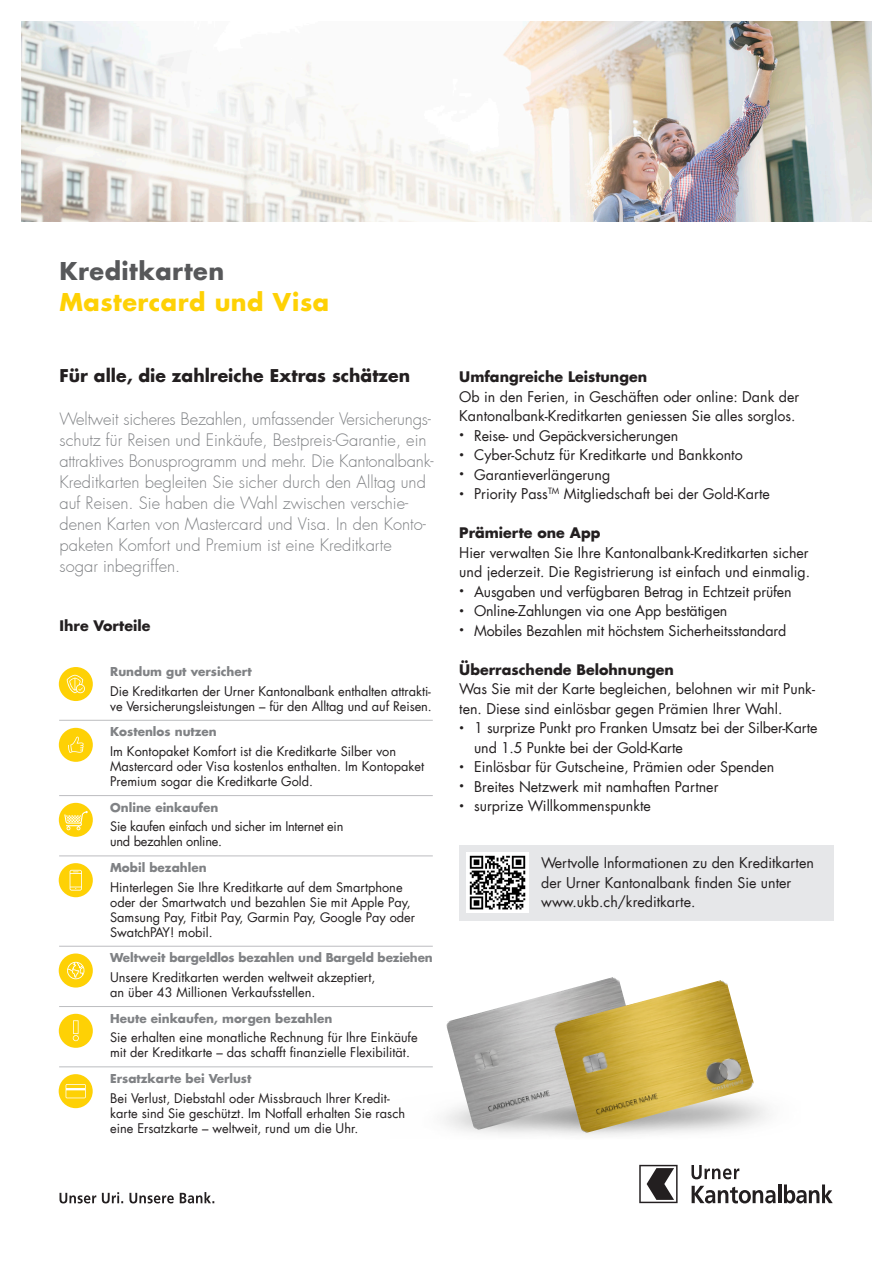
<style>
.page{position:relative;width:893px;height:1263px;background:#fff}
.page>*{position:absolute;margin:0;border:0;box-sizing:border-box;transform-origin:0 0}
.t1{font:700 24px "UKB Futura";letter-spacing:.02em;color:#fed105}
.t2{font:700 24px "UKB Futura";letter-spacing:.02em;color:#57585a}
.Untertitel{font:700 17.25px "UKB Futura";color:#231f20}
.t3{font:300 16.5px/21px "UKB Futura";color:#808285}
.Untertitel2{font:14.25px/19.5px "UKB Futura";color:#231f20}
.Aufzählung{font:14.25px/19.5px "UKB Futura";color:#231f20}
.Lauftext{font:14.25px/19.5px "UKB Futura";color:#231f20}
.Untertitel2-2{font:700 14.25px "UKB Futura";color:#231f20}
.Lauftext-2{font:12.75px/15px "UKB Futura";color:#231f20}
.Lauftext-3{font:12.75px/15px "UKB Futura";letter-spacing:-.02em;color:#231f20}
.Lauftext-4{font:700 12px "UKB Futura";color:#808285}
.s1{font-weight:700}
</style>
<div class="page">
<svg style="left:60px;top:1192px;width:154px;height:11px"></svg>
<svg style="left:692px;top:1186px;width:84px;height:17px"></svg>
<hr style="left:778px;top:1184px;width:3px;height:19px;background:#231f20">
<svg style="left:784px;top:1184px;width:49px;height:19px"></svg>
<svg style="left:691px;top:1170px;width:48px;height:9px"></svg>
<svg style="left:639px;top:1170px;width:39px;height:33px"></svg>
<img style="left:21px;top:21px;width:851px;height:200px">
<hr style="left:59px;top:720px;width:374px;height:1px;background:#bcbdc0">
<hr style="left:59px;top:795px;width:374px;height:1px;background:#bcbdc0">
<hr style="left:59px;top:856px;width:374px;height:1px;background:#bcbdc0">
<hr style="left:59px;top:946px;width:374px;height:1px;background:#bcbdc0">
<hr style="left:59px;top:1006px;width:374px;height:1px;background:#bcbdc0">
<hr style="left:59px;top:1066px;width:374px;height:1px;background:#bcbdc0">
<div style="left:59px;top:667px;width:34px;height:34px;background:#fed105;border-radius:50%"></div>
<svg style="left:67px;top:675px;width:18px;height:18px"></svg>
<div style="left:59px;top:728px;width:34px;height:34px;background:#fed105;border-radius:50%"></div>
<svg style="left:68px;top:737px;width:16px;height:16px"></svg>
<div style="left:59px;top:863px;width:34px;height:34px;background:#fed105;border-radius:50%"></div>
<svg style="left:70px;top:870px;width:12px;height:20px"></svg>
<div style="left:59px;top:953px;width:34px;height:34px;background:#fed105;border-radius:50%"></div>
<svg style="left:67px;top:962px;width:18px;height:17px"></svg>
<div style="left:59px;top:1014px;width:34px;height:34px;background:#fed105;border-radius:50%"></div>
<svg style="left:73px;top:1020px;width:6px;height:21px"></svg>
<div style="left:59px;top:1074px;width:34px;height:34px;background:#fed105;border-radius:50%"></div>
<svg style="left:66px;top:1084px;width:20px;height:14px"></svg>
<img style="left:498px;top:1103px;width:271px;height:67px">
<div style="left:59px;top:803px;width:34px;height:34px;background:#fed105;border-radius:50%"></div>
<svg style="left:64px;top:811px;width:24px;height:19px"></svg>
<img style="left:445px;top:977px;width:171px;height:154px">
<img style="left:553px;top:979px;width:202px;height:155px">
<div style="left:459px;top:845px;width:374px;height:76px;background:#e6e7e9"></div>
<img style="left:466px;top:852px;width:63px;height:61px">
<p class="t2" style="left:60px;top:254px;width:166px">Kreditkarten</p>
<p class="t1" style="left:60px;top:286px;width:271px">Mastercard und Visa</p>
<p class="Untertitel" style="left:60px;top:363px;width:352px">Für alle, die zahlreiche Extras schätzen</p>
<p class="t3" style="left:60px;top:409px;width:376px">Weltweit sicheres Bezahlen, umfassender Versicherungs&shy;schutz für Reisen und Einkäufe, Bestpreis-Garantie, ein attraktives Bonusprogramm und mehr. Die Kantonalbank-Kreditkarten begleiten Sie sicher durch den Alltag und auf Reisen. Sie haben die Wahl zwischen verschie&shy;denen Karten von Mastercard und Visa. In den Konto&shy;paketen Komfort und Premium ist eine Kreditkarte sogar inbegriffen.</p>
<p class="Untertitel2-2" style="left:60px;top:615px;width:92px">Ihre Vorteile</p>
<p class="Lauftext-4" style="left:110px;top:663px;width:143px">Rundum gut versichert</p>
<p class="Lauftext-2" style="left:110px;top:683px;width:323px">Die Kreditkarten der Urner Kantonalbank enthalten attrakti&shy;ve Versicherungsleistungen – für den Alltag und auf Reisen.</p>
<p class="Lauftext-4" style="left:110px;top:723px;width:108px">Kostenlos nutzen</p>
<p class="Lauftext-2" style="left:110px;top:744px;width:315px">Im Kontopaket Komfort ist die Kreditkarte Silber von<br>Mastercard oder Visa kostenlos enthalten. Im Kontopaket<br>Premium sogar die Kreditkarte Gold.</p>
<p class="Lauftext-4" style="left:110px;top:799px;width:110px">Online einkaufen</p>
<p class="Lauftext-3" style="left:110px;top:819px;width:235px">Sie kaufen einfach und sicher im Internet ein und bezahlen online.</p>
<p class="Lauftext-4" style="left:110px;top:859px;width:98px">Mobil bezahlen</p>
<p class="Lauftext-2" style="left:110px;top:879px;width:307px">Hinterlegen Sie Ihre Kreditkarte auf dem Smartphone oder der Smartwatch und bezahlen Sie mit Apple Pay, Samsung Pay, Fitbit Pay, Garmin Pay, Google Pay oder SwatchPAY! mobil.</p>
<p class="Lauftext-4" style="left:110px;top:949px;width:324px">Weltweit bargeldlos bezahlen und Bargeld beziehen</p>
<p class="Lauftext-2" style="left:110px;top:970px;width:267px">Unsere Kreditkarten werden weltweit akzeptiert, an über 43 Millionen Verkaufsstellen.</p>
<p class="Lauftext-4" style="left:110px;top:1010px;width:224px">Heute einkaufen, morgen bezahlen</p>
<p class="Lauftext-2" style="left:110px;top:1030px;width:309px">Sie erhalten eine monatliche Rechnung für Ihre Einkäufe mit der Kreditkarte – das schafft finanzielle Flexibilität.</p>
<p class="Lauftext-4" style="left:110px;top:1070px;width:143px">Ersatzkarte bei Verlust</p>
<p class="Lauftext-2" style="left:110px;top:1090px;width:296px">Bei Verlust, Diebstahl oder Missbrauch Ihrer Kredit&shy;karte sind Sie geschützt. Im Notfall erhalten Sie rasch eine Ersatzkarte – weltweit, rund um die Uhr.</p>
<p class="Untertitel2-2" style="left:459px;top:367px;width:189px">Umfangreiche Leistungen</p>
<p class="Aufzählung" style="left:459px;top:386px;width:341px">Ob in den Ferien, in Geschäften oder online: Dank der<br>Kantonalbank-Kreditkarten geniessen Sie alles sorglos.</p>
<p class="Untertitel2" style="left:459px;top:425px;width:220px"><sup>•</sup> Reise- und Gepäckversicherungen</p>
<p class="Untertitel2" style="left:459px;top:445px;width:285px"><sup>•</sup> Cyber-Schutz für Kreditkarte und Bankkonto</p>
<p class="Untertitel2" style="left:459px;top:464px;width:153px"><sup>•</sup> Garantieverlängerung</p>
<p class="Untertitel2" style="left:459px;top:484px;width:312px"><sup>•</sup> Priority Pass<sup>TM</sup> Mitgliedschaft bei der Gold-Karte</p>
<p class="Untertitel2-2" style="left:459px;top:523px;width:143px">Prämierte one App</p>
<p class="Aufzählung" style="left:459px;top:542px;width:352px">Hier verwalten Sie Ihre Kantonalbank-Kreditkarten sicher und jederzeit. Die Registrierung ist einfach und einmalig.</p>
<p class="Untertitel2" style="left:459px;top:581px;width:334px"><sup>•</sup> Ausgaben und verfügbaren Betrag in Echtzeit prüfen</p>
<p class="Untertitel2" style="left:459px;top:601px;width:270px"><sup>•</sup> Online-Zahlungen via one App bestätigen</p>
<p class="Untertitel2" style="left:459px;top:620px;width:329px"><sup>•</sup> Mobiles Bezahlen mit höchstem Sicherheitsstandard</p>
<p class="Untertitel2" style="left:459px;top:659px;width:357px"><span class="s1">Überraschende Belohnungen<br></span>Was Sie mit der Karte begleichen, belohnen wir mit Punk&shy;ten. Diese sind einlösbar gegen Prämien Ihrer Wahl.</p>
<p class="Untertitel2" style="left:474px;top:718px;width:345px;text-indent:-15px"><sup>•</sup> 1 surprize Punkt pro Franken Umsatz bei der Silber-Karte und 1.5 Punkte bei der Gold-Karte</p>
<p class="Untertitel2" style="left:459px;top:757px;width:317px"><sup>•</sup> Einlösbar für Gutscheine, Prämien oder Spenden</p>
<p class="Untertitel2" style="left:459px;top:776px;width:261px"><sup>•</sup> Breites Netzwerk mit namhaften Partner</p>
<p class="Untertitel2" style="left:459px;top:796px;width:193px"><sup>•</sup> surprize Willkommenspunkte</p>
<p class="Lauftext" style="left:541px;top:853px;width:274px">Wertvolle Informationen zu den Kreditkarten der Urner Kantonalbank finden Sie unter www.ukb.ch/kreditkarte.</p>
</div>
